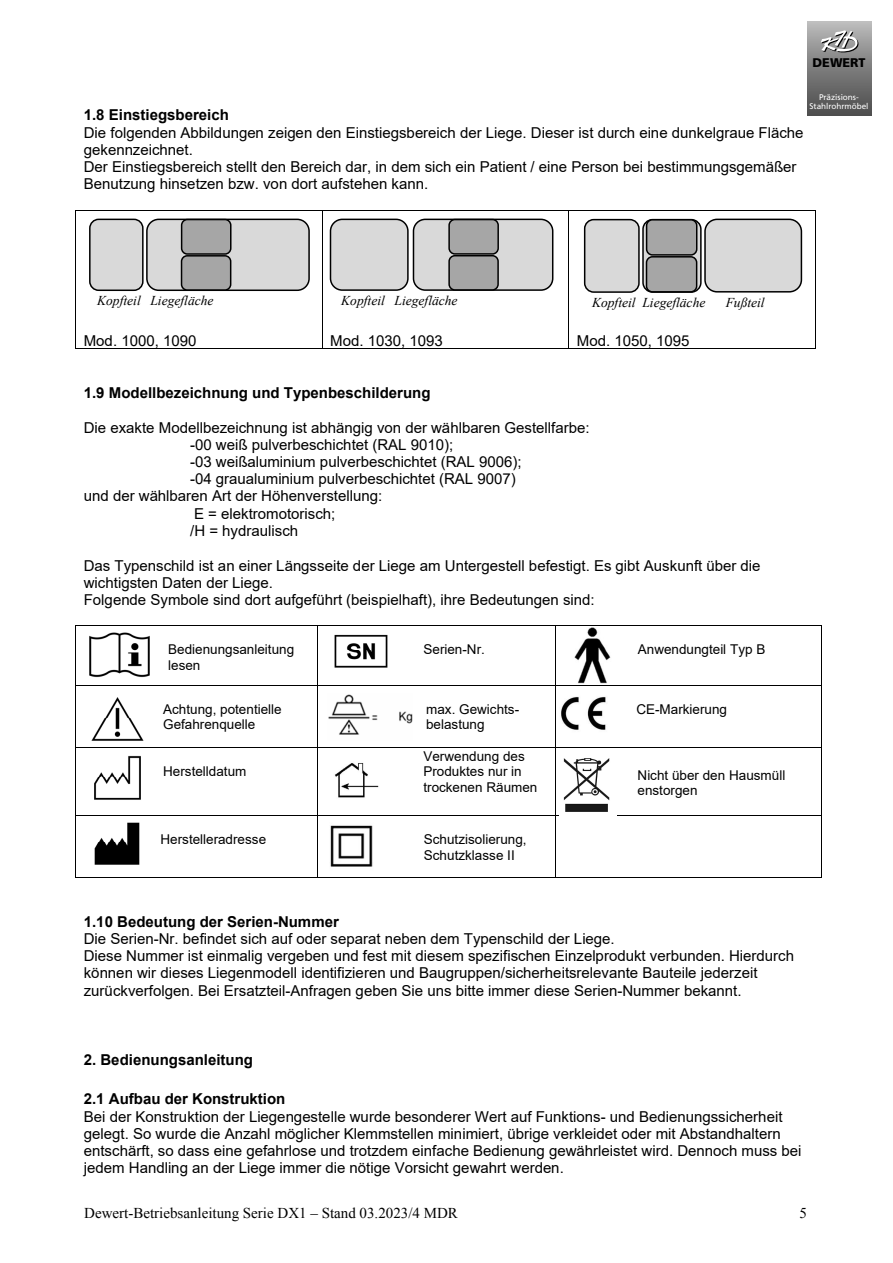
<style>
.page{position:relative;width:893px;height:1263px;background:#fff}
.page>*{position:absolute;margin:0;border:0;box-sizing:border-box;transform-origin:0 0}
.t1{font:15px/17.2px "Arial";color:#000}
.t2{font:700 15px "Arial";color:#000}
.t3{font:15px "Times New Roman";color:#000}
.t4{font:13.5px/15.6px "Arial";color:#000}
.t5{font:italic 13.5px "Times New Roman";color:#000}
.t6{font:900 12.6px "Frutiger";color:#000}
.t7{font:8.25px/9.4px "Frutiger";color:#fff;text-align:center}
</style>
<div class="page">
<div style="left:807px;top:21px;width:64px;height:94px;background:linear-gradient(to bottom,#b8b8b8,#4a4a4a)"></div>
<img style="left:822px;top:32px;width:37px;height:20px">
<img style="left:821px;top:31px;width:37px;height:20px">
<hr style="left:75px;top:210px;width:494px;height:1px;background:#000">
<hr style="left:569px;top:210px;width:246px;height:1px;background:#000">
<hr style="left:75px;top:211px;width:1px;height:138px;background:#000">
<hr style="left:75px;top:349px;width:247px;height:1px;background:#000">
<hr style="left:322px;top:211px;width:1px;height:138px;background:#000">
<hr style="left:323px;top:349px;width:245px;height:1px;background:#000">
<hr style="left:568px;top:211px;width:1px;height:138px;background:#000">
<hr style="left:569px;top:349px;width:246px;height:1px;background:#000">
<hr style="left:815px;top:211px;width:1px;height:138px;background:#000">
<hr style="left:75px;top:625px;width:481px;height:1px;background:#000">
<hr style="left:556px;top:625px;width:265px;height:1px;background:#000">
<hr style="left:75px;top:626px;width:1px;height:59px;background:#000">
<hr style="left:317px;top:626px;width:1px;height:59px;background:#000">
<hr style="left:555px;top:626px;width:1px;height:59px;background:#000">
<hr style="left:821px;top:626px;width:1px;height:59px;background:#000">
<hr style="left:75px;top:685px;width:481px;height:1px;background:#000">
<hr style="left:556px;top:685px;width:265px;height:1px;background:#000">
<hr style="left:75px;top:685px;width:1px;height:62px;background:#000">
<hr style="left:317px;top:685px;width:1px;height:62px;background:#000">
<hr style="left:555px;top:685px;width:1px;height:62px;background:#000">
<hr style="left:821px;top:685px;width:1px;height:62px;background:#000">
<hr style="left:75px;top:747px;width:481px;height:1px;background:#000">
<hr style="left:556px;top:747px;width:265px;height:1px;background:#000">
<hr style="left:75px;top:748px;width:1px;height:67px;background:#000">
<hr style="left:317px;top:748px;width:1px;height:67px;background:#000">
<hr style="left:555px;top:748px;width:1px;height:67px;background:#000">
<hr style="left:821px;top:748px;width:1px;height:67px;background:#000">
<hr style="left:75px;top:815px;width:481px;height:1px;background:#000">
<hr style="left:556px;top:815px;width:265px;height:1px;background:#000">
<hr style="left:75px;top:816px;width:1px;height:62px;background:#000">
<hr style="left:75px;top:877px;width:242px;height:1px;background:#000">
<hr style="left:317px;top:816px;width:1px;height:62px;background:#000">
<hr style="left:318px;top:877px;width:237px;height:1px;background:#000">
<hr style="left:555px;top:816px;width:1px;height:62px;background:#000">
<hr style="left:556px;top:877px;width:265px;height:1px;background:#000">
<hr style="left:821px;top:816px;width:1px;height:62px;background:#000">
<img style="left:89px;top:632px;width:61px;height:46px">
<img style="left:91px;top:697px;width:53px;height:44px">
<img style="left:94px;top:755px;width:47px;height:45px">
<img style="left:94px;top:822px;width:46px;height:43px">
<img style="left:334px;top:634px;width:54px;height:34px">
<img style="left:328px;top:694px;width:85px;height:41px">
<img style="left:335px;top:763px;width:44px;height:35px">
<img style="left:330px;top:825px;width:43px;height:42px">
<img style="left:574px;top:627px;width:37px;height:57px">
<img style="left:561px;top:696px;width:45px;height:34px">
<img style="left:563px;top:758px;width:47px;height:54px">
<div style="left:90px;top:219px;width:53px;height:71px;background:#d9d9d9;border-radius:9px"></div>
<div style="left:89px;top:219px;width:55px;height:72px;border:2px solid #000;border-radius:9px"></div>
<div style="left:147px;top:219px;width:162px;height:71px;background:#d9d9d9;border-radius:12px"></div>
<div style="left:146px;top:219px;width:164px;height:72px;border:2px solid #000;border-radius:12px"></div>
<div style="left:182px;top:220px;width:49px;height:34px;background:#a6a6a6;border-radius:6px"></div>
<div style="left:181px;top:219px;width:51px;height:36px;border:2px solid #000;border-radius:6px"></div>
<div style="left:182px;top:256px;width:49px;height:34px;background:#a6a6a6;border-radius:6px"></div>
<div style="left:181px;top:255px;width:50px;height:36px;border:2px solid #000;border-radius:6px"></div>
<div style="left:330px;top:219px;width:78px;height:71px;background:#d9d9d9;border-radius:12px"></div>
<div style="left:330px;top:219px;width:79px;height:72px;border:2px solid #000;border-radius:12px"></div>
<div style="left:413px;top:219px;width:140px;height:71px;background:#d9d9d9;border-radius:12px"></div>
<div style="left:413px;top:219px;width:140px;height:72px;border:2px solid #000;border-radius:12px"></div>
<div style="left:449px;top:220px;width:49px;height:34px;background:#a6a6a6;border-radius:6px"></div>
<div style="left:448px;top:219px;width:51px;height:36px;border:2px solid #000;border-radius:6px"></div>
<div style="left:449px;top:256px;width:49px;height:34px;background:#a6a6a6;border-radius:6px"></div>
<div style="left:448px;top:255px;width:51px;height:36px;border:2px solid #000;border-radius:6px"></div>
<div style="left:705px;top:219px;width:96px;height:73px;background:#d9d9d9;border-radius:12px"></div>
<div style="left:704px;top:219px;width:98px;height:74px;border:2px solid #000;border-radius:12px"></div>
<div style="left:585px;top:220px;width:54px;height:72px;background:#d9d9d9;border-radius:9px"></div>
<div style="left:584px;top:219px;width:56px;height:74px;border:2px solid #000;border-radius:9px"></div>
<svg style="left:643px;top:220px;width:58px;height:72px"></svg>
<div style="left:642px;top:219px;width:60px;height:74px;border:2px solid #000;border-radius:10px"></div>
<div style="left:647px;top:220px;width:50px;height:35px;background:#a6a6a6;border-radius:6px"></div>
<div style="left:646px;top:219px;width:51px;height:37px;border:2px solid #000;border-radius:6px"></div>
<div style="left:646px;top:257px;width:51px;height:35px;background:#a6a6a6;border-radius:6px"></div>
<div style="left:646px;top:256px;width:51px;height:37px;border:2px solid #000;border-radius:6px"></div>
<p class="t6" style="left:812px;top:55px;width:54px">DEWERT</p>
<p class="t7" style="left:809px;top:92px;width:61px">Präzisions-<br>Stahlrohrmöbel</p>
<p class="t2" style="left:84px;top:105px;width:147px">1.8 Einstiegsbereich</p>
<p class="t1" style="left:84px;top:124px;width:721px">Die folgenden Abbildungen zeigen den Einstiegsbereich der Liege. Dieser ist durch eine dunkelgraue Fläche gekennzeichnet.<br>Der Einstiegsbereich stellt den Bereich dar, in dem sich ein Patient / eine Person bei bestimmungsgemäßer Benutzung hinsetzen bzw. von dort aufstehen kann.</p>
<p class="t5" style="left:97px;top:291px;width:118px">Kopfteil Liegefläche</p>
<p class="t5" style="left:341px;top:291px;width:118px">Kopfteil Liegefläche</p>
<p class="t5" style="left:592px;top:293px;width:115px">Kopfteil Liegefläche</p>
<p class="t5" style="left:726px;top:293px;width:40px">Fußteil</p>
<p class="t1" style="left:84px;top:331px;width:114px">Mod. 1000, 1090</p>
<p class="t1" style="left:330px;top:332px;width:114px">Mod. 1030, 1093</p>
<p class="t1" style="left:577px;top:332px;width:114px">Mod. 1050, 1095</p>
<p class="t2" style="left:84px;top:382px;width:348px">1.9 Modellbezeichnung und Typenbeschilderung</p>
<p class="t1" style="left:84px;top:418px;width:507px">Die exakte Modellbezeichnung ist abhängig von der wählbaren Gestellfarbe:</p>
<p class="t1" style="left:190px;top:436px;width:265px">-00 weiß pulverbeschichtet (RAL 9010);</p>
<p class="t1" style="left:190px;top:453px;width:333px">-03 weißaluminium pulverbeschichtet (RAL 9006);</p>
<p class="t1" style="left:190px;top:470px;width:327px">-04 graualuminium pulverbeschichtet (RAL 9007)</p>
<p class="t1" style="left:84px;top:487px;width:300px">und der wählbaren Art der Höhenverstellung:</p>
<p class="t1" style="left:194px;top:505px;width:143px">E = elektromotorisch;</p>
<p class="t1" style="left:190px;top:522px;width:110px">/H = hydraulisch</p>
<p class="t1" style="left:84px;top:556px;width:678px">Das Typenschild ist an einer Längsseite der Liege am Untergestell befestigt. Es gibt Auskunft über die wichtigsten Daten der Liege.<br>Folgende Symbole sind dort aufgeführt (beispielhaft), ihre Bedeutungen sind:</p>
<p class="t4" style="left:168px;top:642px;width:128px">Bedienungsanleitung lesen</p>
<p class="t4" style="left:423px;top:642px;width:63px">Serien-Nr.</p>
<p class="t4" style="left:638px;top:642px;width:129px">Anwendungteil Typ B</p>
<p class="t4" style="left:163px;top:701px;width:120px">Achtung, potentielle<br>Gefahrenquelle</p>
<p class="t4" style="left:426px;top:701px;width:95px">max. Gewichts&shy;belastung</p>
<p class="t4" style="left:636px;top:701px;width:92px">CE-Markierung</p>
<p class="t4" style="left:163px;top:764px;width:85px">Herstelldatum</p>
<p class="t4" style="left:423px;top:748px;width:115px">Verwendung des<br>Produktes nur in trockenen Räumen</p>
<p class="t4" style="left:638px;top:767px;width:149px">Nicht über den Hausmüll enstorgen</p>
<p class="t4" style="left:161px;top:832px;width:107px">Herstelleradresse</p>
<p class="t4" style="left:424px;top:832px;width:104px">Schutzisolierung,<br>Schutzklasse II</p>
<p class="t2" style="left:84px;top:911px;width:257px">1.10 Bedeutung der Serien-Nummer</p>
<p class="t1" style="left:84px;top:930px;width:712px">Die Serien-Nr. befindet sich auf oder separat neben dem Typenschild der Liege.<br>Diese Nummer ist einmalig vergeben und fest mit diesem spezifischen Einzelprodukt verbunden. Hierdurch können wir dieses Liegenmodell identifizieren und Baugruppen/sicherheitsrelevante Bauteile jederzeit zurückverfolgen. Bei Ersatzteil-Anfragen geben Sie uns bitte immer diese Serien-Nummer bekannt.</p>
<p class="t2" style="left:84px;top:1049px;width:171px">2. Bedienungsanleitung</p>
<p class="t2" style="left:84px;top:1088px;width:203px">2.1 Aufbau der Konstruktion</p>
<p class="t1" style="left:84px;top:1108px;width:719px">Bei der Konstruktion der Liegengestelle wurde besonderer Wert auf Funktions- und Bedienungssicherheit gelegt. So wurde die Anzahl möglicher Klemmstellen minimiert, übrige verkleidet oder mit Abstandhaltern entschärft, so dass eine gefahrlose und trotzdem einfache Bedienung gewährleistet wird. Dennoch muss bei jedem Handling an der Liege immer die nötige Vorsicht gewahrt werden.</p>
<p class="t3" style="left:84px;top:1203px;width:375px">Dewert-Betriebsanleitung Serie DX1 – Stand 03.2023/4 MDR</p>
<p class="t3" style="left:800px;top:1203px;width:9px">5</p>
</div>
